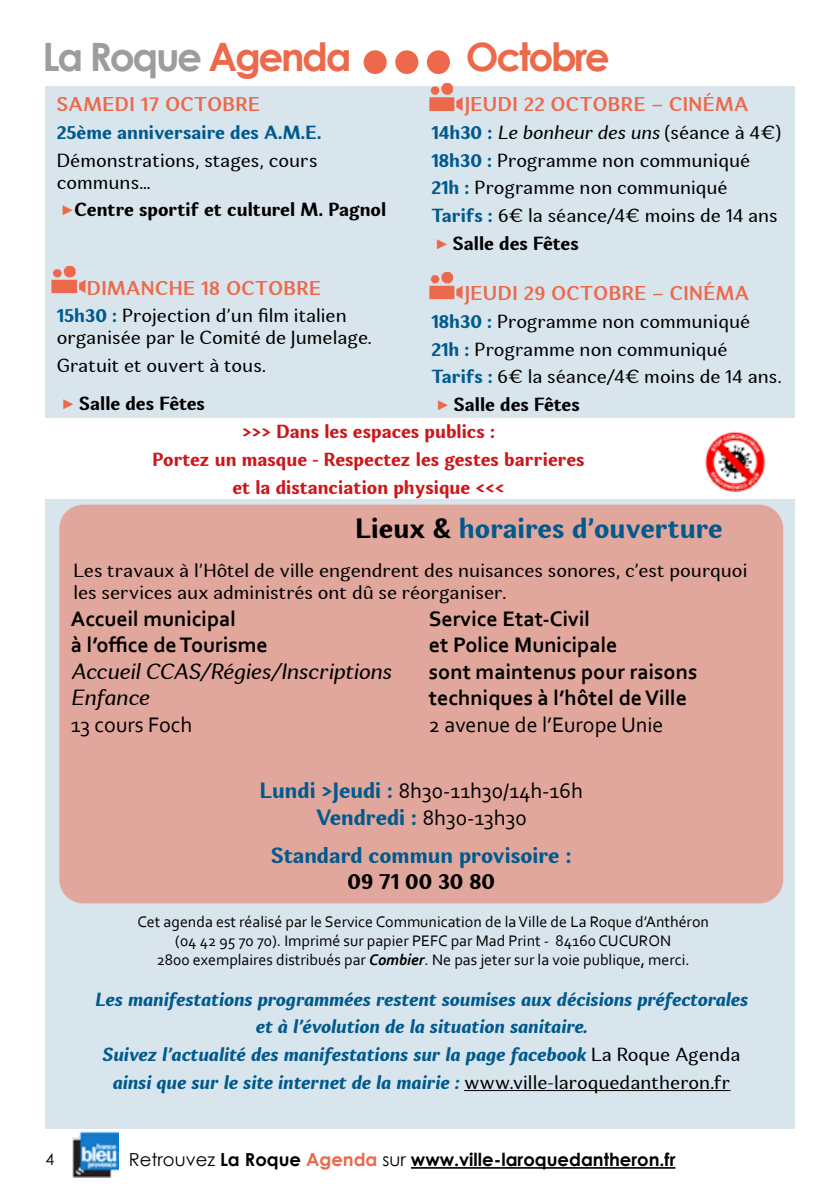
<style>
.page{position:relative;width:840px;height:1191px;background:#fff}
.page>*{position:absolute;margin:0;border:0;box-sizing:border-box;transform-origin:0 0}
.t1{font:700 39px "Century Gothic";letter-spacing:-.06em;color:#9d9d9c}
.t2{font:700 39px "Century Gothic";letter-spacing:-.06em;color:#ed694b}
.t3{font:700 28px "Espuma Pro";color:#005a8d}
.t4{font:700 22px/26.4px "Corbel";color:#000}
.t5{font:22px/26.4px "Corbel";color:#000;text-align:center}
.t6{font:italic 22px/26.4px "Espuma Pro";letter-spacing:-.01em;color:#000}
.t7{font:700 22px "Espuma Pro";color:#005a8d}
.t8{font:700 22px "Espuma Pro";color:#000}
.t9{font:600 20px "Espuma Pro";letter-spacing:.02em;color:#ed694b}
.t10{font:19px/27.6px "Espuma Pro";color:#000}
.t11{font:italic 700 19px/27.6px "Espuma Pro";color:#005a8d;text-align:center}
.t12{font:700 19px/27.6px "Espuma Pro";color:#cd1719;text-align:center}
.t13{font:700 19px "Espuma Pro";color:#000}
.t14{font:700 19px "Espuma Pro";color:#005a8d}
.t15{font:700 18px "Century Gothic";color:#000}
.t16{font:16px/19.2px "Corbel";color:#000;text-align:center}
.t17{font:16px "Century Gothic";color:#000}
.s1{color:#ed694b}
.s2{font-weight:700;color:#005a8d}
.s3{font-style:italic}
.s4{font-family:"Century Gothic";font-weight:700;font-size:14px;color:#ed694b}
.s5{font-weight:700}
.s6{font-family:"Century Gothic";font-size:14px;color:#ed694b}
.s7{color:#000}
.s8{font-family:"Espuma Pro";font-weight:700;color:#005a8d}
.s9{font-weight:700;font-style:italic}
.s10{font-weight:400;font-style:normal;color:#000}
.s11{font-weight:400}
</style>
<div class="page">
<hr style="left:410px;top:1167px;width:265px;height:1px;background:#000">
<img style="left:72px;top:1131px;width:46px;height:46px">
<div style="left:45px;top:86px;width:749px;height:1042px;background:#d9e5ed"></div>
<div style="left:363px;top:50px;width:23px;height:24px;background:#ed694b;border-radius:50%"></div>
<div style="left:395px;top:50px;width:23px;height:24px;background:#ed694b;border-radius:50%"></div>
<div style="left:426px;top:50px;width:23px;height:24px;background:#ed694b;border-radius:50%"></div>
<img style="left:51px;top:265px;width:35px;height:29px">
<img style="left:429px;top:83px;width:34px;height:28px">
<div style="left:59px;top:504px;width:723px;height:399px;background:#e2a79c;border-radius:24px"></div>
<hr style="left:464px;top:1090px;width:266px;height:1px;background:#000">
<img style="left:429px;top:271px;width:34px;height:29px">
<div style="left:45px;top:418px;width:749px;height:81px;background:#fff"></div>
<img style="left:705px;top:431px;width:60px;height:61px">
<h1 class="t1" style="left:43px;top:27px;width:310px">La Roque <span class="s1">Agenda</span></h1>
<h1 class="t2" style="left:465px;top:27px;width:145px">Octobre</h1>
<p class="t9" style="left:464px;top:93px;width:285px">JEUDI 22 OCTOBRE – CINÉMA</p>
<p class="t10" style="left:431px;top:119px;width:351px"><span class="s2">14h30 :</span> <span class="s3">Le bonheur des uns</span> (séance à 4€)<br><span class="s2">18h30 :</span> Programme non communiqué<br><span class="s2">21h :</span> Programme non communiqué<br><span class="s2">Tarifs :</span> 6€ la séance/4€ moins de 14 ans <span class="s4">►</span> <span class="s5">Salle des Fêtes</span></p>
<p class="t9" style="left:464px;top:281px;width:286px">JEUDI 29 OCTOBRE – CINÉMA</p>
<p class="t10" style="left:431px;top:308px;width:352px"><span class="s2">18h30 :</span> Programme non communiqué<br><span class="s2">21h :</span> Programme non communiqué<br><span class="s2">Tarifs :</span> 6€ la séance/4€ moins de 14 ans. <span class="s4">►</span> <span class="s5">Salle des Fêtes</span></p>
<p class="t9" style="left:57px;top:93px;width:205px">SAMEDI 17 OCTOBRE</p>
<p class="t14" style="left:57px;top:121px;width:266px">25ème anniversaire des A.M.E.</p>
<p class="t10" style="left:57px;top:149px;width:262px;line-height:22px">Démonstrations, stages, cours communs…</p>
<p class="t13" style="left:61px;top:198px;width:327px"><span class="s6">►</span>Centre sportif et culturel M. Pagnol</p>
<p class="t9" style="left:87px;top:276px;width:236px">DIMANCHE 18 OCTOBRE</p>
<p class="t10" style="left:57px;top:305px;width:317px;line-height:22px"><span class="s2">15h30 :</span> Projection d’un film italien organisée par le Comité de Jumelage.</p>
<p class="t10" style="left:57px;top:346px;width:211px;line-height:38.2px">Gratuit et ouvert à tous. <span class="s4">►</span> <span class="s5">Salle des Fêtes</span></p>
<p class="t12" style="left:152px;top:418px;width:433px">&gt;&gt;&gt; Dans les espaces publics :<br>Portez un masque - Respectez les gestes barrieres et la distanciation physique &lt;&lt;&lt;</p>
<h2 class="t3" style="left:355px;top:512px;width:369px"><span class="s7">Lieux &amp;</span> horaires d’ouverture</h2>
<p class="t10" style="left:73px;top:560px;width:675px;line-height:22px">Les travaux à l’Hôtel de ville engendrent des nuisances sonores, c’est pourquoi les services aux administrés ont dû se réorganiser.</p>
<p class="t4" style="left:71px;top:605px;width:198px">Accueil municipal<br>à l’office de Tourisme</p>
<p class="t6" style="left:71px;top:658px;width:322px">Accueil CCAS/Régies/Inscriptions<br>Enfance</p>
<p class="t5" style="left:71px;top:710px;width:123px">13 cours Foch</p>
<p class="t4" style="left:428px;top:605px;width:270px">Service Etat-Civil<br>et Police Municipale<br>sont maintenus pour raisons techniques à l’hôtel de Ville</p>
<p class="t5" style="left:428px;top:710px;width:236px">2 avenue de l’Europe Unie</p>
<p class="t5" style="left:259px;top:777px;width:324px"><span class="s8">Lundi &gt;Jeudi :</span> 8h30-11h30/14h-16h<br><span class="s8">Vendredi :</span> 8h30-13h30</p>
<p class="t7" style="left:271px;top:842px;width:301px">Standard commun provisoire :</p>
<p class="t8" style="left:347px;top:868px;width:149px">09 71 00 30 80</p>
<p class="t16" style="left:137px;top:911px;width:572px">Cet agenda est réalisé par le Service Communication de la Ville de La Roque d’Anthéron (04 42 95 70 70). Imprimé sur papier PEFC par Mad Print - 84160 CUCURON<br>2800 exemplaires distribués par <span class="s9">Combier</span>. Ne pas jeter sur la voie publique, merci.</p>
<p class="t11" style="left:95px;top:985px;width:654px">Les manifestations programmées restent soumises aux décisions préfectorales et à l’évolution de la situation sanitaire.<br>Suivez l’actualité des manifestations sur la page facebook <span class="s10">La Roque Agenda </span>ainsi que sur le site internet de la mairie : <span class="s10">www.ville-laroquedantheron.fr</span></p>
<p class="t17" style="left:45px;top:1147px;width:10px">4</p>
<p class="t15" style="left:129px;top:1146px;width:548px"><span class="s11">Retrouvez</span> La Roque <span class="s1">Agenda</span> <span class="s11">sur</span> www.ville-laroquedantheron.fr</p>
</div>
